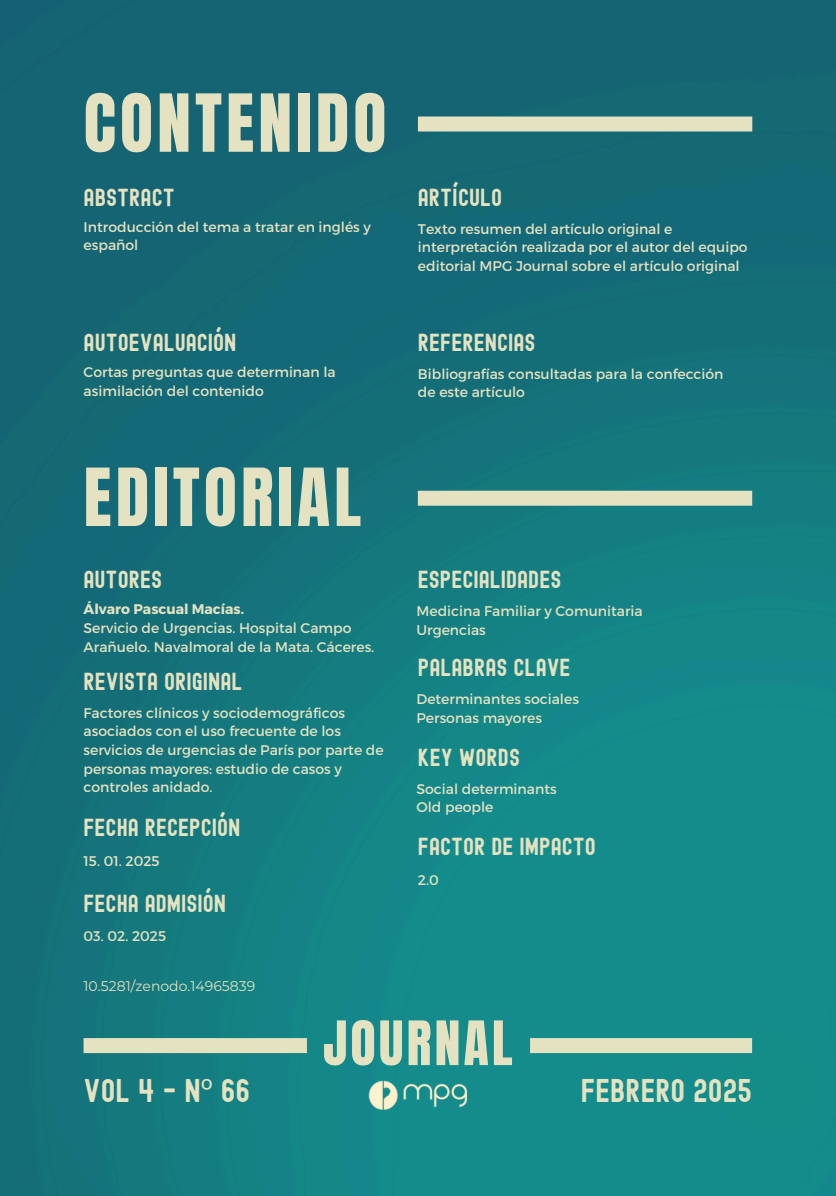
<style>
.page{position:relative;width:836px;height:1196px;background:#fff}
.page>*{position:absolute;margin:0;border:0;box-sizing:border-box;transform-origin:0 0}
.t1{font:68px "Anton";letter-spacing:.06em;color:#e4e2c1}
.t2{font:52px "Anton";letter-spacing:.06em;color:#e4e2c1}
.t3{font:32px "Edmund";color:#e4e2c1}
.t4{font:24px "Edmund";color:#e4e2c1}
.t5{font:14px/18.6px "Montserrat";color:#e4e2c1}
.s1{font-weight:700}
.s2{font-family:"Noto Sans"}
</style>
<div class="page">
<img style="left:0;top:0;width:836px;height:1195px">
<div style="left:84px;top:1038px;width:223px;height:15px;background:#e4e2c1"></div>
<div style="left:530px;top:1038px;width:222px;height:15px;background:#e4e2c1"></div>
<img style="left:367px;top:1079px;width:101px;height:33px">
<div style="left:418px;top:491px;width:334px;height:15px;background:#e4e2c1"></div>
<div style="left:418px;top:116px;width:334px;height:15px;background:#e4e2c1"></div>
<h4 class="t1" style="left:84px;top:74px;width:304px">CONTENIDO</h4>
<h4 class="t4" style="left:84px;top:186px;width:93px">ABSTRACT</h4>
<h4 class="t5" style="left:84px;top:217px;width:289px">Introducción del tema a tratar en inglés y español</h4>
<h4 class="t4" style="left:84px;top:331px;width:154px">AUTOEVALUACIÓN</h4>
<h4 class="t5" style="left:84px;top:362px;width:253px">Cortas preguntas que determinan la asimilación del contenido</h4>
<h4 class="t1" style="left:84px;top:448px;width:279px">EDITORIAL</h4>
<h4 class="t4" style="left:84px;top:569px;width:80px">AUTORES</h4>
<h4 class="t5" style="left:84px;top:599px;width:292px"><span class="s1">Álvaro Pascual Macías.<br></span>Servicio de Urgencias. Hospital Campo<br>Arañuelo. Navalmoral de la Mata. Cáceres.</h4>
<h4 class="t4" style="left:84px;top:670px;width:160px">REVISTA ORIGINAL</h4>
<h4 class="t5" style="left:84px;top:702px;width:301px">Factores clínicos y sociodemográficos asociados con el uso frecuente de los servicios de urgencias de París por parte de personas mayores: estudio de casos y controles anidado.</h4>
<h4 class="t4" style="left:84px;top:817px;width:158px">FECHA RECEPCIÓN</h4>
<h4 class="t5" style="left:84px;top:850px;width:78px">15. 01. 2025</h4>
<h4 class="t4" style="left:84px;top:892px;width:144px">FECHA ADMISIÓN</h4>
<h4 class="t5" style="left:84px;top:926px;width:84px">03. 02. 2025</h4>
<h4 class="t5" style="left:84px;top:976px;width:173px">10.5281/zenodo.14965839</h4>
<p class="t4" style="left:418px;top:186px;width:86px">ARTÍCULO</p>
<p class="t5" style="left:418px;top:218px;width:331px">Texto resumen del artículo original e interpretación realizada por el autor del equipo editorial MPG Journal sobre el artículo original</p>
<p class="t4" style="left:418px;top:331px;width:119px">REFERENCIAS</p>
<p class="t5" style="left:418px;top:364px;width:307px">Bibliografías consultadas para la confección de este artículo</p>
<p class="t4" style="left:418px;top:569px;width:145px">ESPECIALIDADES</p>
<h4 class="t5" style="left:416px;top:601px;width:228px">Medicina Familiar y Comunitaria</h4>
<p class="t5" style="left:416px;top:620px;width:71px">Urgencias</p>
<p class="t4" style="left:418px;top:656px;width:154px">PALABRAS CLAVE</p>
<p class="t5" style="left:416px;top:689px;width:164px">Determinantes sociales</p>
<h4 class="t5" style="left:416px;top:707px;width:127px">Personas mayores</h4>
<p class="t4" style="left:418px;top:746px;width:104px">KEY WORDS</p>
<h4 class="t5" style="left:416px;top:778px;width:142px">Social determinants</h4>
<p class="t5" style="left:416px;top:797px;width:79px">Old people</p>
<p class="t4" style="left:418px;top:836px;width:179px">FACTOR DE IMPACTO</p>
<p class="t5" style="left:418px;top:869px;width:22px">2.0</p>
<h1 class="t2" style="left:323px;top:1005px;width:191px">JOURNAL</h1>
<h4 class="t3" style="left:84px;top:1076px;width:168px">VOL 4 - N<span class="s2">º</span> 66</h4>
<p class="t3" style="left:580px;top:1076px;width:173px">FEBRERO 2025</p>
</div>
